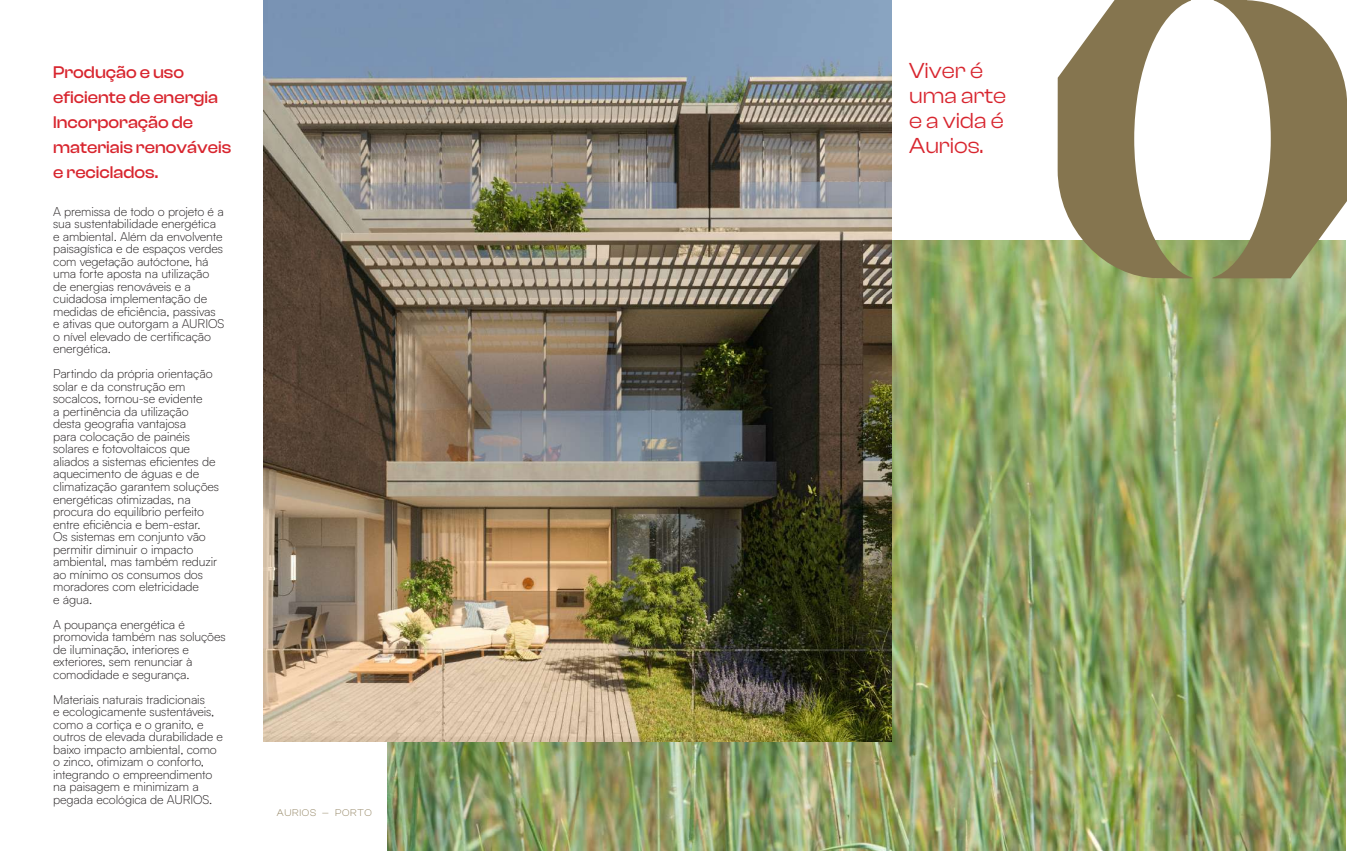
<style>
.page{position:relative;width:1347px;height:851px;background:#fff}
.page>*{position:absolute;margin:0;border:0;box-sizing:border-box;transform-origin:0 0}
.t1{font:22.5px/25px "Clash Display";color:#d8252e}
.t2{font:500 17.5px/25px "Clash Display";color:#d8252e}
.t3{font:300 12.5px/12.5px "Satoshi";letter-spacing:-.01em;color:#231f20}
.t4{font:300 10px "Clash Display";letter-spacing:.075em;color:#85754f}
</style>
<div class="page">
<img style="left:388px;top:241px;width:957px;height:609px">
<svg style="left:1057px;top:0;width:135px;height:278px"></svg>
<svg style="left:1212px;top:0;width:134px;height:278px"></svg>
<img style="left:263px;top:0;width:628px;height:741px">
<h2 class="t2" style="left:53px;top:60px;width:179px">Produção e uso eficiente de energia<br>Incorporação de materiais renováveis e reciclados.</h2>
<h1 class="t1" style="left:909px;top:58px;width:98px">Viver é uma arte e a vida é<br>Aurios.</h1>
<p class="t3" style="left:53px;top:205px;width:173px">A premissa de todo o projeto é a sua sustentabilidade energética e ambiental. Além da envolvente paisagística e de espaços verdes com vegetação autóctone, há uma forte aposta na utilização de energias renováveis e a cuidadosa implementação de medidas de eficiência, passivas e ativas que outorgam a AURIOS o nível elevado de certificação energética.</p>
<p class="t3" style="left:53px;top:367px;width:167px">Partindo da própria orientação solar e da construção em socalcos, tornou-se evidente<br>a pertinência da utilização desta geografia vantajosa<br>para colocação de painéis solares e fotovoltaicos que aliados a sistemas eficientes de aquecimento de águas e de climatização garantem soluções energéticas otimizadas, na procura do equilíbrio perfeito entre eficiência e bem-estar.<br>Os sistemas em conjunto vão permitir diminuir o impacto ambiental, mas também reduzir ao mínimo os consumos dos moradores com eletricidade<br>e água.</p>
<p class="t3" style="left:53px;top:617px;width:174px">A poupança energética é promovida também nas soluções de iluminação, interiores e exteriores, sem renunciar à comodidade e segurança.</p>
<p class="t3" style="left:53px;top:692px;width:171px">Materiais naturais tradicionais<br>e ecologicamente sustentáveis, como a cortiça e o granito, e outros de elevada durabilidade e baixo impacto ambiental, como o zinco, otimizam o conforto, integrando o empreendimento na paisagem e minimizam a pegada ecológica de AURIOS.</p>
<p class="t4" style="left:277px;top:807px;width:97px">AURIOS — PORTO</p>
</div>
